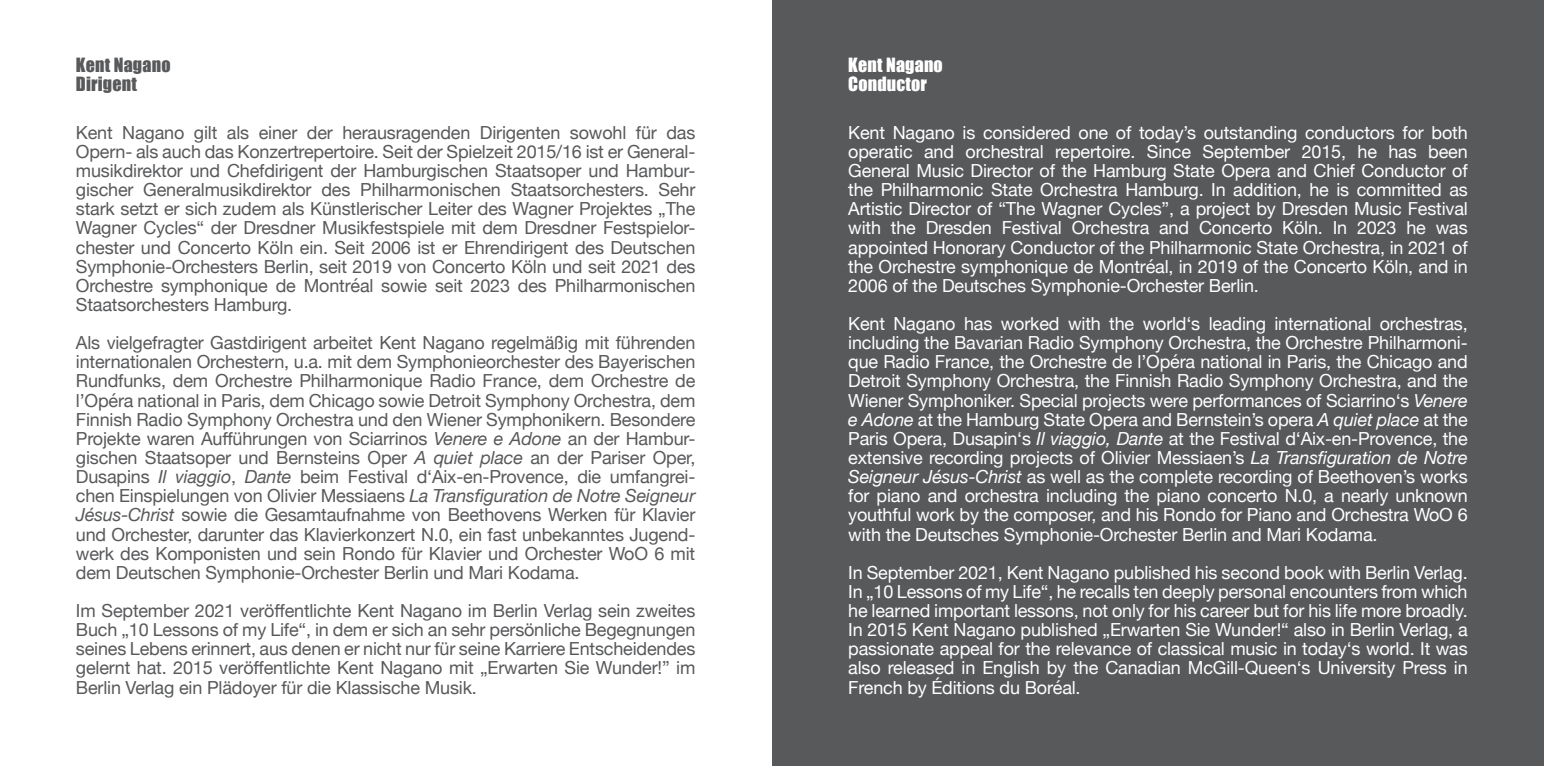
<style>
.page{position:relative;width:1544px;height:766px;background:#fff}
.page>*{position:absolute;margin:0;border:0;box-sizing:border-box;transform-origin:0 0}
.t1{font:18px/19.1px "Helvetica Neue";letter-spacing:-.01em;color:#58595b;text-align:justify}
.t2{font:18px/19.1px "Helvetica Neue";letter-spacing:-.01em;color:#fff;text-align:justify}
.t3{font:18px/19.1px "Impact";letter-spacing:.01em;color:#fff}
.t4{font:18px/19.1px "Impact";letter-spacing:.01em;color:#58595b}
.s1{font-style:italic}
</style>
<div class="page">
<div style="left:772px;top:0;width:771px;height:765px;background:#58595b"></div>
<p class="t4" style="left:76px;top:55px;width:96px">Kent Nagano<br>Dirigent</p>
<p class="t1" style="left:76px;top:124px;width:621px">Kent Nagano gilt als einer der herausragenden Dirigenten sowohl für das Opern- als auch das Konzertrepertoire. Seit der Spielzeit 2015/16 ist er General&shy;musikdirektor und Chefdirigent der Hamburgischen Staatsoper und Hambur&shy;gischer Generalmusikdirektor des Philharmonischen Staatsorchesters. Sehr stark setzt er sich zudem als Künstlerischer Leiter des Wagner Projektes „The Wagner Cycles“ der Dresdner Musikfestspiele mit dem Dresdner Festspielor&shy;chester und Concerto Köln ein. Seit 2006 ist er Ehrendirigent des Deutschen Symphonie-Orchesters Berlin, seit 2019 von Concerto Köln und seit 2021 des Orchestre symphonique de Montréal sowie seit 2023 des Philharmonischen Staatsorchesters Hamburg.</p>
<p class="t1" style="left:76px;top:334px;width:621px">Als vielgefragter Gastdirigent arbeitet Kent Nagano regelmäßig mit führenden internationalen Orchestern, u.a. mit dem Symphonieorchester des Bayerischen Rundfunks, dem Orchestre Philharmonique Radio France, dem Orchestre de l’Opéra national in Paris, dem Chicago sowie Detroit Symphony Orchestra, dem Finnish Radio Symphony Orchestra und den Wiener Symphonikern. Besondere Projekte waren Aufführungen von Sciarrinos <span class="s1">Venere e Adone</span> an der Hambur&shy;gischen Staatsoper und Bernsteins Oper <span class="s1">A quiet place</span> an der Pariser Oper, Dusapins <span class="s1">Il viaggio</span>, <span class="s1">Dante</span> beim Festival d‘Aix-en-Provence, die umfangrei&shy;chen Einspielungen von Olivier Messiaens <span class="s1">La Transfiguration de Notre Seigneur Jésus-Christ</span> sowie die Gesamtaufnahme von Beethovens Werken für Klavier und Orchester, darunter das Klavierkonzert N.0, ein fast unbekanntes Jugend&shy;werk des Komponisten und sein Rondo für Klavier und Orchester WoO 6 mit dem Deutschen Symphonie-Orchester Berlin und Mari Kodama.</p>
<p class="t1" style="left:76px;top:602px;width:621px">Im September 2021 veröffentlichte Kent Nagano im Berlin Verlag sein zweites Buch „10 Lessons of my Life“, in dem er sich an sehr persönliche Begegnungen seines Lebens erinnert, aus denen er nicht nur für seine Karriere Entscheidendes gelernt hat. 2015 veröffentlichte Kent Nagano mit „Erwarten Sie Wunder!” im Berlin Verlag ein Plädoyer für die Klassische Musik.---</p>
<p class="t3" style="left:848px;top:55px;width:96px">Kent Nagano<br>Conductor</p>
<p class="t2" style="left:848px;top:124px;width:621px">Kent Nagano is considered one of today’s outstanding conductors for both operatic and orchestral repertoire. Since September 2015, he has been General Music Director of the Hamburg State Opera and Chief Conductor of the Philharmonic State Orchestra Hamburg. In addition, he is committed as Artistic Director of “The Wagner Cycles”, a project by Dresden Music Festival with the Dresden Festival Orchestra and Concerto Köln. In 2023 he was appointed Honorary Conductor of the Philharmonic State Orchestra, in 2021 of the Orchestre symphonique de Montréal, in 2019 of the Concerto Köln, and in 2006 of the Deutsches Symphonie-Orchester Berlin.</p>
<p class="t2" style="left:848px;top:315px;width:621px">Kent Nagano has worked with the world‘s leading international orchestras, including the Bavarian Radio Symphony Orchestra, the Orchestre Philharmoni&shy;que Radio France, the Orchestre de l’Opéra national in Paris, the Chicago and Detroit Symphony Orchestra, the Finnish Radio Symphony Orchestra, and the Wiener Symphoniker. Special projects were performances of Sciarrino‘s <span class="s1">Venere e Adone</span> at the Hamburg State Opera and Bernstein’s opera <span class="s1">A quiet place</span> at the Paris Opera, Dusapin‘s <span class="s1">Il viaggio, Dante</span> at the Festival d‘Aix-en-Provence, the extensive recording projects of Olivier Messiaen’s <span class="s1">La Transfiguration de Notre Seigneur Jésus-Christ</span> as well as the complete recording of Beethoven’s works for piano and orchestra including the piano concerto N.0, a nearly unknown youthful work by the composer, and his Rondo for Piano and Orchestra WoO 6 with the Deutsches Symphonie-Orchester Berlin and Mari Kodama.</p>
<p class="t2" style="left:848px;top:563px;width:621px">In September 2021, Kent Nagano published his second book with Berlin Verlag.<br>In „10 Lessons of my Life“, he recalls ten deeply personal encounters from which he learned important lessons, not only for his career but for his life more broadly.<br>In 2015 Kent Nagano published „Erwarten Sie Wunder!“ also in Berlin Verlag, a passionate appeal for the relevance of classical music in today‘s world. It was also released in English by the Canadian McGill-Queen‘s University Press in French by Éditions du Boréal.</p>
</div>
